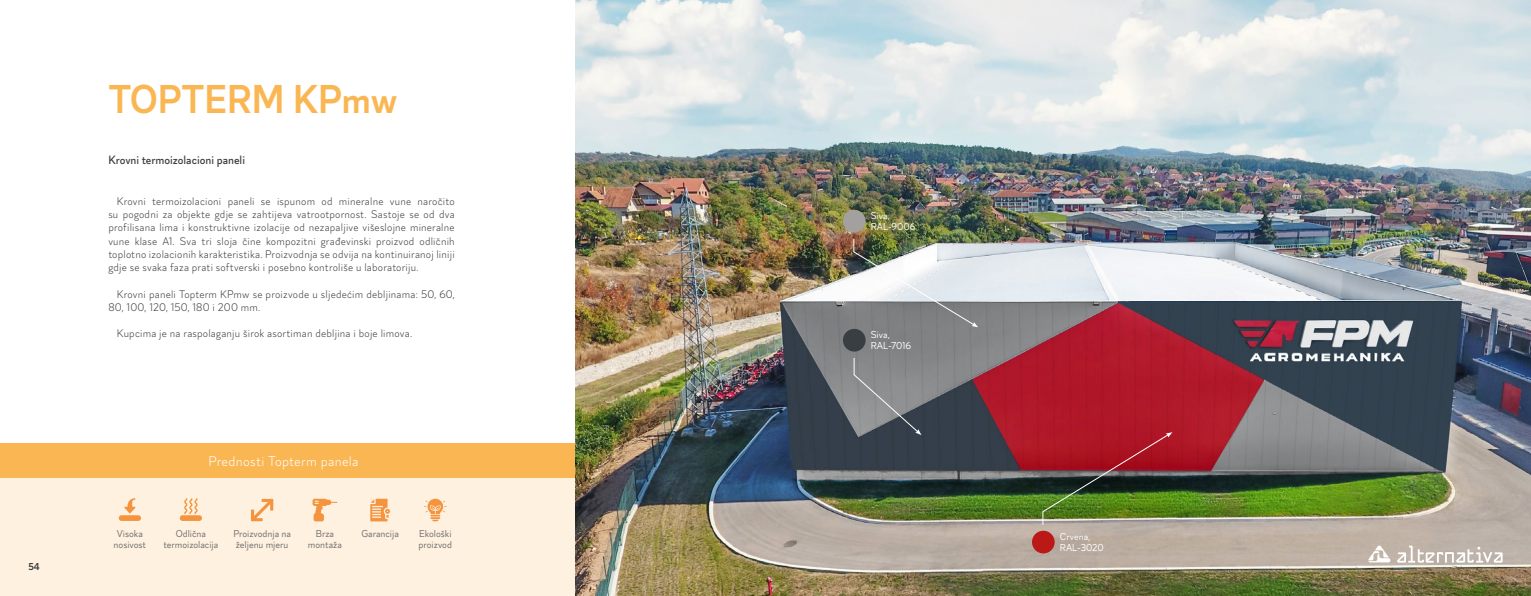
<style>
.page{position:relative;width:1531px;height:596px;background:#fff}
.page>*{position:absolute;margin:0;border:0;box-sizing:border-box;transform-origin:0 0}
.t1{font:600 40px "Magdelin";color:#f9b652}
.t2{font:300 14px "Magdelin";letter-spacing:.025em;color:#fff}
.t3{font:500 12px "Magdelin";color:#3c3c3b}
.t4{font:300 11px/13.2px "Magdelin";letter-spacing:.02em;color:#3c3c3b;text-align:justify}
.t5{font:10px/11px "Magdelin";color:#706f6f;text-align:center}
.t6{font:10px/11px "Magdelin";color:#fff}
.t7{font:600 10px "Magdelin";color:#3c3c3b}
</style>
<div class="page">
<div style="left:0;top:443px;width:575px;height:35px;background:#f9b652"></div>
<div style="left:0;top:478px;width:575px;height:117px;background:#fff1df"></div>
<img style="left:575px;top:0;width:956px;height:595px">
<svg style="left:1368px;top:545px;width:22px;height:17px"></svg>
<svg style="left:1397px;top:545px;width:105px;height:17px"></svg>
<div style="left:843px;top:210px;width:22px;height:22px;background:#a2a19f;border-radius:50%"></div>
<div style="left:1032px;top:530px;width:22px;height:23px;background:#bb1818;border-radius:50%"></div>
<div style="left:843px;top:328px;width:22px;height:23px;background:#393e42;border-radius:50%"></div>
<img style="left:1042px;top:432px;width:130px;height:93px">
<svg style="left:853px;top:238px;width:172px;height:197px;background:#958c8f"></svg>
<svg style="left:184px;top:498px;width:14px;height:16px"></svg>
<div style="left:180px;top:515px;width:22px;height:5px;background:#f4943f;border-radius:3px"></div>
<div style="left:119px;top:515px;width:22px;height:5px;background:#f4943f;border-radius:3px"></div>
<svg style="left:124px;top:498px;width:12px;height:15px"></svg>
<svg style="left:251px;top:498px;width:22px;height:23px"></svg>
<svg style="left:313px;top:498px;width:24px;height:23px"></svg>
<svg style="left:370px;top:498px;width:20px;height:23px"></svg>
<svg style="left:424px;top:498px;width:23px;height:23px"></svg>
<p class="t7" style="left:28px;top:560px;width:13px">54</p>
<h1 class="t1" style="left:108px;top:76px;width:291px">TOPTERM KPmw</h1>
<p class="t3" style="left:108px;top:153px;width:138px">Krovni termoizolacioni paneli</p>
<p class="t4" style="left:108px;top:195px;width:348px;text-indent:9px">Krovni termoizolacioni paneli se ispunom od mineralne vune naročito su pogodni za objekte gdje se zahtijeva vatrootpornost. Sastoje se od dva profilisana lima i konstruktivne izolacije od nezapaljive višeslojne mineralne vune klase A1. Sva tri sloja čine kompozitni građevinski proizvod odličnih toplotno izolacionih karakteristika. Proizvodnja se odvija na kontinuiranoj liniji gdje se svaka faza prati softverski i posebno kontroliše u laboratoriju.</p>
<p class="t4" style="left:108px;top:287px;width:348px;text-indent:9px">Krovni paneli Topterm KPmw se proizvode u sljedećim debljinama: 50, 60,<br>80, 100, 120, 150, 180 i 200 mm.</p>
<p class="t4" style="left:117px;top:327px;width:297px">Kupcima je na raspolaganju širok asortiman debljina i boje limova.</p>
<p class="t2" style="left:208px;top:452px;width:152px">Prednosti Topterm panela</p>
<p class="t5" style="left:114px;top:528px;width:34px">Visoka nosivost</p>
<p class="t5" style="left:233px;top:528px;width:59px;text-align:left">Proizvodnja na željenu mjeru</p>
<p class="t5" style="left:308px;top:528px;width:36px">Brza montaža</p>
<p class="t5" style="left:361px;top:528px;width:39px">Garancija</p>
<p class="t5" style="left:419px;top:528px;width:35px;text-align:left">Ekološki proizvod</p>
<p class="t5" style="left:163px;top:528px;width:56px">Odlična termoizolacija</p>
<p class="t6" style="left:871px;top:211px;width:46px">Siva,<br>RAL-9006</p>
<p class="t6" style="left:871px;top:329px;width:42px">Siva,<br>RAL-7016</p>
<p class="t6" style="left:1060px;top:531px;width:45px">Crvena,<br>RAL-3020</p>
</div>
